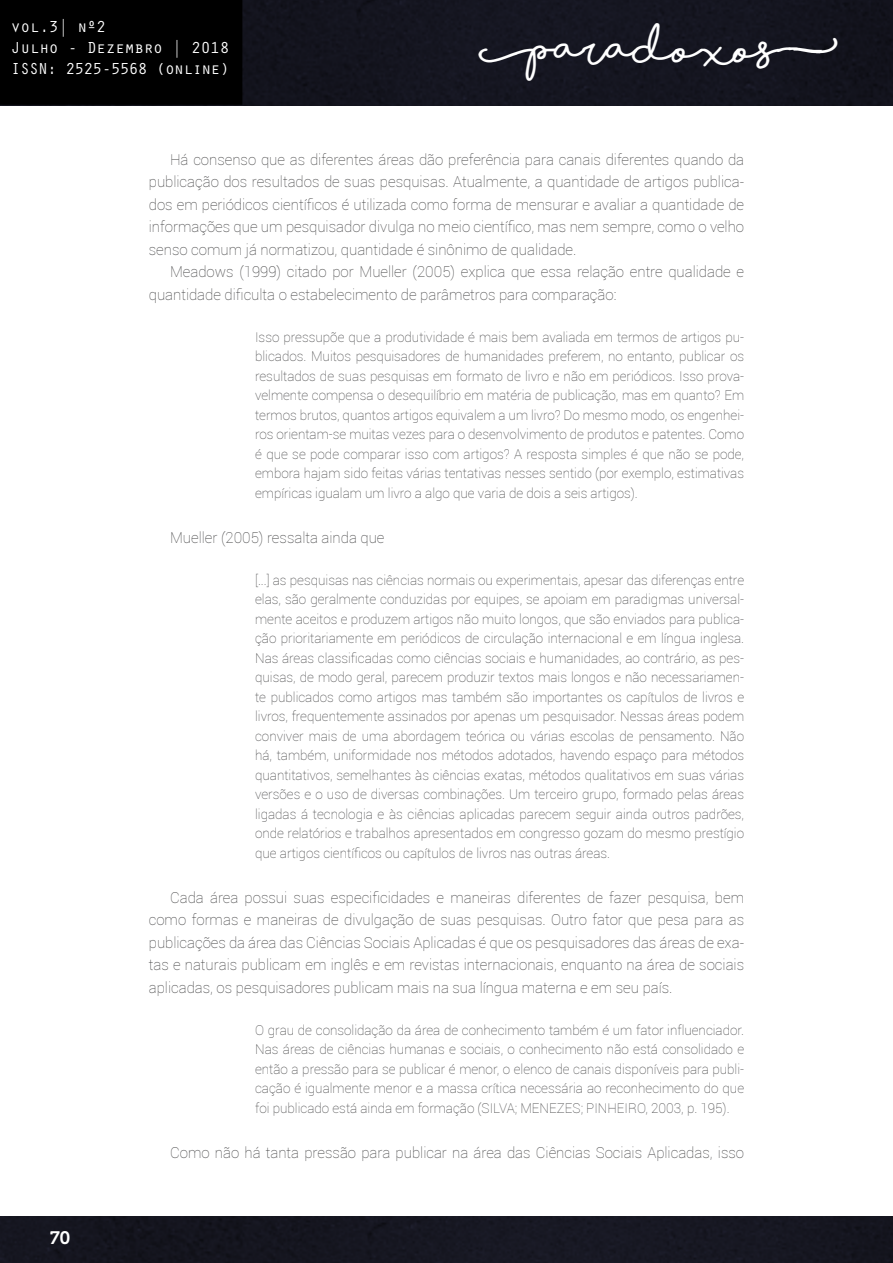
<style>
.page{position:relative;width:893px;height:1263px;background:#fff}
.page>*{position:absolute;margin:0;border:0;box-sizing:border-box;transform-origin:0 0}
.t1{font:700 42px "Shorelines Script";color:#fff}
.t2{font:18px "Museo 700";color:#fff}
.t3{font:16.5px/21px "Orator Std";letter-spacing:-.025em;color:#fff}
.Texto{font:100 15px/22.5px "Roboto";color:#3e3e3f;text-align:justify}
.Citação{font:100 13.5px/19.5px "Roboto";color:#3e3e3f;text-align:justify}
</style>
<div class="page">
<div style="left:0;top:1217px;width:893px;height:46px;background:#161621"></div>
<div style="left:242px;top:0;width:651px;height:105px;background:#14151f"></div>
<div style="left:0;top:0;width:242px;height:105px;background:#000"></div>
<p class="t3" style="left:11px;top:16px;width:220px">vol.3| nº2<br>Julho - Dezembro | 2018<br>ISSN: 2525-5568 (online)</p>
<h1 class="t1" style="left:478px;top:32px;width:361px">[Paradoxos]</h1>
<h2 class="t2" style="left:50px;top:1227px;width:22px">70</h2>
<p class="Texto" style="left:149px;top:147px;width:597px;text-indent:21px">Há consenso que as diferentes áreas dão preferência para canais diferentes quando da publicação dos resultados de suas pesquisas. Atualmente, a quantidade de artigos publica&shy;dos em periódicos científicos é utilizada como forma de mensurar e avaliar a quantidade de informações que um pesquisador divulga no meio científico, mas nem sempre, como o velho senso comum já normatizou, quantidade é sinônimo de qualidade.</p>
<p class="Texto" style="left:149px;top:260px;width:597px;text-indent:21px">Meadows (1999) citado por Mueller (2005) explica que essa relação entre qualidade e quantidade dificulta o estabelecimento de parâmetros para comparação:</p>
<p class="Citação" style="left:255px;top:327px;width:490px">Isso pressupõe que a produtividade é mais bem avaliada em termos de artigos pu&shy;blicados. Muitos pesquisadores de humanidades preferem, no entanto, publicar os resultados de suas pesquisas em formato de livro e não em periódicos. Isso prova&shy;velmente compensa o desequilíbrio em matéria de publicação, mas em quanto? Em termos brutos, quantos artigos equivalem a um livro? Do mesmo modo, os engenhei&shy;ros orientam-se muitas vezes para o desenvolvimento de produtos e patentes. Como é que se pode comparar isso com artigos? A resposta simples é que não se pode, embora hajam sido feitas várias tentativas nesses sentido (por exemplo, estimativas empíricas igualam um livro a algo que varia de dois a seis artigos).</p>
<p class="Texto" style="left:170px;top:525px;width:216px">Mueller (2005) ressalta ainda que</p>
<p class="Citação" style="left:255px;top:570px;width:490px">[...] as pesquisas nas ciências normais ou experimentais, apesar das diferenças entre elas, são geralmente conduzidas por equipes, se apoiam em paradigmas universal&shy;mente aceitos e produzem artigos não muito longos, que são enviados para publica&shy;ção prioritariamente em periódicos de circulação internacional e em língua inglesa.<br>Nas áreas classificadas como ciências sociais e humanidades, ao contrário, as pes&shy;quisas, de modo geral, parecem produzir textos mais longos e não necessariamen&shy;te publicados como artigos mas também são importantes os capítulos de livros e livros, frequentemente assinados por apenas um pesquisador. Nessas áreas podem conviver mais de uma abordagem teórica ou várias escolas de pensamento. Não há, também, uniformidade nos métodos adotados, havendo espaço para métodos quantitativos, semelhantes às ciências exatas, métodos qualitativos em suas várias versões e o uso de diversas combinações. Um terceiro grupo, formado pelas áreas ligadas á tecnologia e às ciências aplicadas parecem seguir ainda outros padrões, onde relatórios e trabalhos apresentados em congresso gozam do mesmo prestígio que artigos científicos ou capítulos de livros nas outras áreas.</p>
<p class="Texto" style="left:149px;top:885px;width:597px;text-indent:21px">Cada área possui suas especificidades e maneiras diferentes de fazer pesquisa, bem como formas e maneiras de divulgação de suas pesquisas. Outro fator que pesa para as publicações da área das Ciências Sociais Aplicadas é que os pesquisadores das áreas de exa&shy;tas e naturais publicam em inglês e em revistas internacionais, enquanto na área de sociais aplicadas, os pesquisadores publicam mais na sua língua materna e em seu país.</p>
<p class="Citação" style="left:255px;top:1020px;width:490px">O grau de consolidação da área de conhecimento também é um fator influenciador.<br>Nas áreas de ciências humanas e sociais, o conhecimento não está consolidado e então a pressão para se publicar é menor, o elenco de canais disponíveis para publi&shy;cação é igualmente menor e a massa crítica necessária ao reconhecimento do que foi publicado está ainda em formação (SILVA; MENEZES; PINHEIRO, 2003, p. 195).</p>
<p class="Texto" style="left:170px;top:1140px;width:576px">Como não há tanta pressão para publicar na área das Ciências Sociais Aplicadas, isso</p>
</div>
